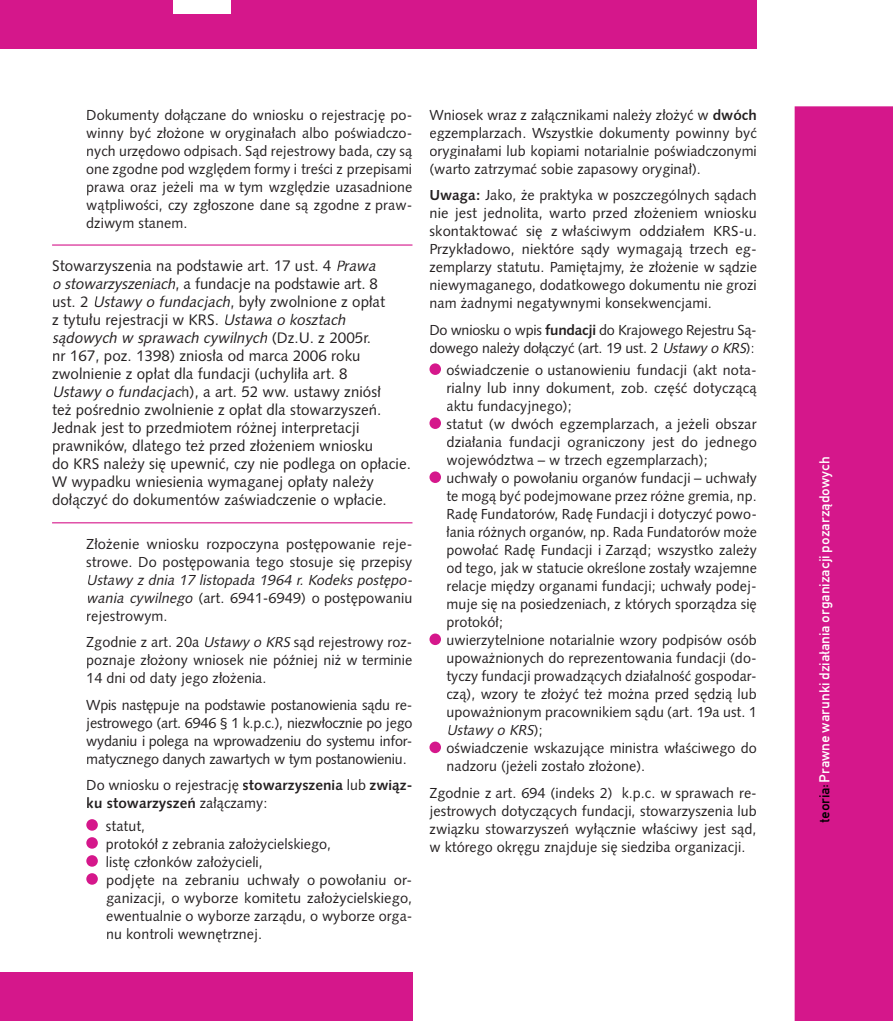
<style>
.page{position:relative;width:893px;height:1021px;background:#fff}
.page>*{position:absolute;margin:0;border:0;box-sizing:border-box;transform-origin:0 0}
.t1{font:15px/18px "Humanst 531 PL";color:#231f20}
.t2{font:15px "Mittelschrift Din DCE";letter-spacing:-.01em;color:#fff}
.t3{font:14.25px/18px "Humanst 531 PL";color:#231f20;text-align:justify}
.t4{font:italic 14.25px/18px "Humanst 531 PL";color:#231f20}
.t5{font:14.25px/18px "Humanst 531 PL";letter-spacing:-.02em;color:#231f20}
.s1{font-style:italic}
.s2{font-style:normal}
.s3{font-weight:700}
.s4{color:#000}
</style>
<div class="page">
<div style="left:0;top:972px;width:413px;height:48px;background:#d5178b"></div>
<div style="left:0;top:0;width:756px;height:49px;background:#d5178b"></div>
<hr style="left:52px;top:244px;width:360px;height:1px;background:#d5178b">
<hr style="left:52px;top:522px;width:360px;height:1px;background:#d5178b">
<div style="left:86px;top:819px;width:12px;height:11px;background:#d5178b;border-radius:50%"></div>
<div style="left:86px;top:837px;width:12px;height:11px;background:#d5178b;border-radius:50%"></div>
<div style="left:86px;top:855px;width:12px;height:11px;background:#d5178b;border-radius:50%"></div>
<div style="left:86px;top:873px;width:12px;height:11px;background:#d5178b;border-radius:50%"></div>
<div style="left:429px;top:363px;width:12px;height:12px;background:#d5178b;border-radius:50%"></div>
<div style="left:429px;top:417px;width:12px;height:12px;background:#d5178b;border-radius:50%"></div>
<div style="left:429px;top:471px;width:12px;height:12px;background:#d5178b;border-radius:50%"></div>
<div style="left:429px;top:633px;width:12px;height:12px;background:#d5178b;border-radius:50%"></div>
<div style="left:429px;top:741px;width:12px;height:12px;background:#d5178b;border-radius:50%"></div>
<div style="left:795px;top:106px;width:98px;height:914px;background:#d5178b"></div>
<div style="left:174px;top:0;width:57px;height:14px;background:#fff"></div>
<div style="left:819px;top:785px;width:10px;height:37px;background:#d5178b"></div>
<p class="t3" style="left:86px;top:105px;width:328px">Dokumenty dołączane do wniosku o rejestrację po&shy;winny być złożone w oryginałach albo poświadczo&shy;nych urzędowo odpisach. Sąd rejestrowy bada, czy są one zgodne pod względem formy i treści z przepisami prawa oraz jeżeli ma w tym względzie uzasadnione wątpliwości, czy zgłoszone dane są zgodne z praw&shy;dziwym stanem.</p>
<p class="t1" style="left:52px;top:256px;width:360px">Stowarzyszenia na podstawie art. 17 ust. 4 <span class="s1">Prawa<br>o stowarzyszeniach</span>, a fundacje na podstawie art. 8<br>ust. 2 <span class="s1">Ustawy o fundacjach</span>, były zwolnione z opłat<br>z tytułu rejestracji w KRS. <span class="s1">Ustawa o kosztach sądowych w sprawach cywilnych</span> ( D z . U . z 2 0 0 5 r.<br>nr 167, poz. 1398) zniosła od marca 2006 roku zwolnienie z opłat dla fundacji (uchyliła art. 8<br><span class="s1">Ustawy o fundacjac</span>h), a art. 52 ww. ustawy zniósł<br>też pośrednio zwolnienie z opłat dla stowarzyszeń.<br>Jednak jest to przedmiotem różnej interpretacji prawników, dlatego też przed złożeniem wniosku<br>do KRS należy się upewnić, czy nie podlega on opłacie.<br>W wypadku wniesienia wymaganej opłaty należy dołączyć do dokumentów zaświadczenie o wpłacie.</p>
<p class="t3" style="left:86px;top:534px;width:328px">Złożenie wniosku rozpoczyna postępowanie reje&shy;strowe. Do postępowania tego stosuje się przepisy</p>
<p class="t4" style="left:86px;top:570px;width:331px">Ustawy z dnia 17 listopada 1964 r. Kodeks postępo&shy;wania cywilnego <span class="s2">(art. 6941-6949) o postępowaniu rejestrowym.</span></p>
<p class="t3" style="left:86px;top:633px;width:328px">Zgodnie z art. 20a <span class="s1">Ustawy o KRS</span> sąd rejestrowy roz&shy;poznaje złożony wniosek nie później niż w terminie 14 dni od daty jego złożenia.</p>
<p class="t3" style="left:86px;top:695px;width:328px">Wpis następuje na podstawie postanowienia sądu re&shy;jestrowego (art. 6946 § 1 k.p.c.), niezwłocznie po jego wydaniu i polega na wprowadzeniu do systemu infor&shy;matycznego danych zawartych w tym postanowieniu.</p>
<p class="t3" style="left:86px;top:776px;width:328px">Do wniosku o rejestrację <span class="s3">stowarzyszenia</span> lub <span class="s3">związ&shy;ku stowarzyszeń</span> załączamy:</p>
<p class="t3" style="left:106px;top:816px;width:308px;text-align:left">statut,<br>protokół z zebrania założycielskiego,<br>listę członków założycieli,<br>podjęte na zebraniu uchwały o powołaniu or&shy;ganizacji, o wyborze komitetu założycielskiego, ewentualnie o wyborze zarządu, o wyborze orga&shy;nu kontroli wewnętrznej.</p>
<p class="t3" style="left:429px;top:105px;width:329px">Wniosek wraz z załącznikami należy złożyć w <span class="s3">dwóch </span>egzemplarzach. Wszystkie dokumenty powinny być oryginałami lub kopiami notarialnie poświadczonymi (warto zatrzymać sobie zapasowy oryginał).</p>
<p class="t3" style="left:429px;top:186px;width:329px"><span class="s3">Uwaga:</span> Jako, że praktyka w poszczególnych sądach nie jest jednolita, warto przed złożeniem wniosku skontaktować się z właściwym oddziałem KRS-u.<br>Przykładowo, niektóre sądy wymagają trzech eg&shy;zemplarzy statutu. Pamiętajmy, że złożenie w sądzie niewymaganego, dodatkowego dokumentu nie grozi nam żadnymi negatywnymi konsekwencjami.</p>
<p class="t5" style="left:429px;top:320px;width:329px">Do wniosku o wpis <span class="s3">fundacji</span> do Krajowego Rejestru Są&shy;dowego należy dołączyć (art. 19 ust. 2 <span class="s1">Ustawy o KRS</span>):</p>
<p class="t3" style="left:446px;top:360px;width:312px;text-align:left">oświadczenie o ustanowieniu fundacji (akt nota&shy;rialny lub inny dokument, zob. część dotyczącą aktu fundacyjnego);<br>statut (w dwóch egzemplarzach, a jeżeli obszar działania fundacji ograniczony jest do jednego województwa – w trzech egzemplarzach); uchwały o powołaniu organów fundacji – uchwały te mogą być podejmowane przez różne gremia, np.<br>Radę Fundatorów, Radę Fundacji i dotyczyć powo&shy;łania różnych organów, np. Rada Fundatorów może powołać Radę Fundacji i Zarząd; wszystko zależy od tego, jak w statucie określone zostały wzajemne relacje między organami fundacji; uchwały podej&shy;muje się na posiedzeniach, z których sporządza się protokół;<br>uwierzytelnione notarialnie wzory podpisów osób upoważnionych do reprezentowania fundacji (do&shy;tyczy fundacji prowadzących działalność gospodar&shy;czą), wzory te złożyć też można przed sędzią lub upoważnionym pracownikiem sądu (art. 19a ust. 1<br><span class="s1">Ustawy o KRS</span>) ;<br>oświadczenie wskazujące ministra właściwego do nadzoru (jeżeli zostało złożone).</p>
<p class="t3" style="left:429px;top:783px;width:329px">Zgodnie z art. 694 (indeks 2) k.p.c. w sprawach re&shy;jestrowych dotyczących fundacji, stowarzyszenia lub związku stowarzyszeń wyłącznie właściwy jest sąd, w którego okręgu znajduje się siedziba organizacji.</p>
<p class="t2" style="left:816px;top:823px;width:368px;rotate:-90deg"><span class="s4">teoria:</span> Prawne warunki działania organizacji pozarządowych</p>
</div>
